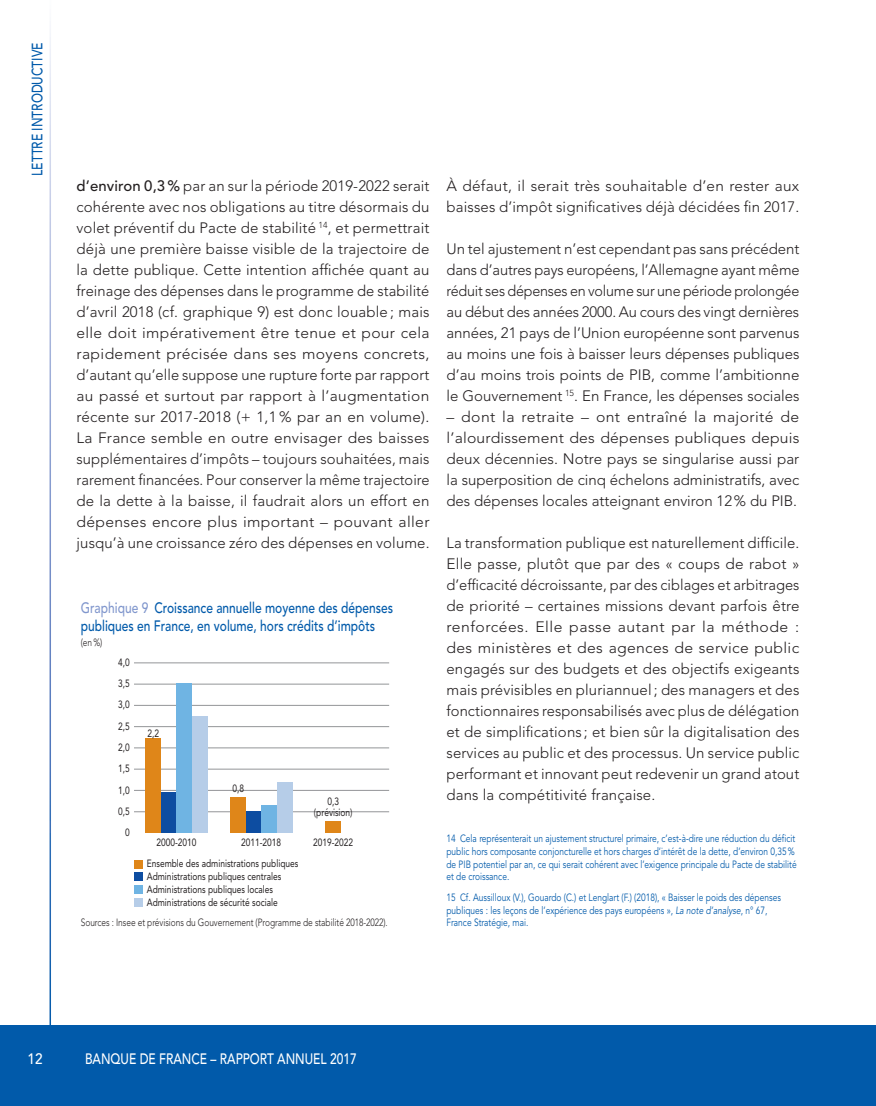
<style>
.page{position:relative;width:876px;height:1106px;background:#fff}
.page>*{position:absolute;margin:0;border:0;box-sizing:border-box;transform-origin:0 0}
.t1{font:300 15px/21px "Avenir LT Std";letter-spacing:.01em;color:#231f20;text-align:justify}
.t2{font:300 15px/21px "Avenir LT Std";letter-spacing:.01em;color:#231f20;text-align:justify;scale:1.05 1}
.t3{font:500 15px/18px "Avenir LT Std";color:#015aaa;scale:.8 1}
.t4{font:500 15px "Avenir LT Std";color:#fff;scale:.8 1}
.t5{font:500 15px "Avenir LT Std";color:#fff;scale:.9 1}
.t6{font:10.5px/12.6px "Avenir LT Std";color:#015aaa;scale:.8 1}
.t7{font:10.5px/12.8px "Avenir LT Std";color:#231f20;scale:.8 1}
.t8{font:300 10.5px "Avenir LT Std";letter-spacing:-.005em;color:#231f20;scale:.8 1}
.s1{font-weight:500}
.s2{color:#8197cd}
.s3{font-style:italic}
</style>
<div class="page">
<div style="left:0;top:1025px;width:876px;height:81px;background:#015aaa"></div>
<hr style="left:134px;top:811px;width:255px;height:1px;background:#939598">
<hr style="left:134px;top:790px;width:255px;height:1px;background:#939598">
<hr style="left:134px;top:769px;width:255px;height:1px;background:#939598">
<hr style="left:134px;top:747px;width:255px;height:1px;background:#939598">
<hr style="left:134px;top:726px;width:255px;height:1px;background:#939598">
<hr style="left:134px;top:705px;width:255px;height:1px;background:#939598">
<hr style="left:134px;top:684px;width:255px;height:1px;background:#939598">
<hr style="left:134px;top:662px;width:255px;height:1px;background:#939598">
<div style="left:134px;top:872px;width:9px;height:9px;background:#0d4da1"></div>
<div style="left:134px;top:885px;width:9px;height:9px;background:#6fb4e3"></div>
<div style="left:134px;top:898px;width:9px;height:8px;background:#b6cde8"></div>
<div style="left:146px;top:738px;width:15px;height:95px;background:#df8619"></div>
<div style="left:231px;top:797px;width:15px;height:36px;background:#df8619"></div>
<div style="left:325px;top:821px;width:16px;height:12px;background:#df8619"></div>
<div style="left:161px;top:792px;width:16px;height:41px;background:#0d4da1"></div>
<div style="left:246px;top:811px;width:16px;height:22px;background:#0d4da1"></div>
<div style="left:177px;top:683px;width:15px;height:150px;background:#6fb4e3"></div>
<div style="left:262px;top:805px;width:15px;height:28px;background:#6fb4e3"></div>
<div style="left:192px;top:716px;width:15px;height:117px;background:#b6cde8"></div>
<div style="left:277px;top:782px;width:15px;height:51px;background:#b6cde8"></div>
<div style="left:134px;top:860px;width:9px;height:8px;background:#df8619"></div>
<p class="t3" style="left:29px;top:176px;width:168px;rotate:-90deg">LETTRE INTRODUCTIVE</p>
<p class="t1" style="left:77px;top:175px;width:355px"><span class="s1">d’environ 0,3%</span> par an sur la période 2019‑2022 serait cohérente avec nos obligations au titre désormais du volet préventif du Pacte de stabilité <sup>14</sup>, et permettrait déjà une première baisse visible de la trajectoire de la dette publique. Cette intention affichée quant au freinage des dépenses dans le programme de stabilité d’avril 2018 (cf. graphique 9) est donc louable ; mais elle doit impérativement être tenue et pour cela rapidement précisée dans ses moyens concrets, d’autant qu’elle suppose une rupture forte par rapport au passé et surtout par rapport à l’augmentation récente sur 2017‑2018 (+ 1,1 % par an en volume).<br>La France semble en outre envisager des baisses supplémentaires d’impôts – toujours souhaitées, mais rarement financées. Pour conserver la même trajectoire de la dette à la baisse, il faudrait alors un effort en dépenses encore plus important – pouvant aller jusqu’à une croissance zéro des dépenses en volume.</p>
<p class="t3" style="left:81px;top:599px;width:392px"><span class="s2">Graphique 9</span> Croissance annuelle moyenne des dépenses publiques en France, en volume, hors crédits d’impôts</p>
<p class="t8" style="left:81px;top:636px;width:29px">(en%)</p>
<p class="t7" style="left:118px;top:656px;width:16px">4,0</p>
<p class="t7" style="left:118px;top:677px;width:16px">3,5</p>
<p class="t7" style="left:118px;top:694px;width:16px;line-height:21.3px">3,0<br>2,5</p>
<p class="t7" style="left:118px;top:741px;width:16px">2,0</p>
<p class="t7" style="left:118px;top:762px;width:16px">1,5</p>
<p class="t7" style="left:118px;top:783px;width:16px">1,0</p>
<p class="t7" style="left:118px;top:805px;width:16px">0,5</p>
<p class="t7" style="left:125px;top:826px;width:7px">0</p>
<p class="t7" style="left:147px;top:727px;width:16px">2,2</p>
<p class="t7" style="left:232px;top:782px;width:16px">0,8</p>
<p class="t7" style="left:314px;top:795px;width:50px;line-height:11.2px;text-align:center">0,3 (prévision)</p>
<p class="t7" style="left:156px;top:836px;width:52px">2000-2010</p>
<p class="t7" style="left:241px;top:836px;width:52px">2011-2018</p>
<p class="t7" style="left:313px;top:836px;width:52px">2019-2022</p>
<p class="t7" style="left:147px;top:857px;width:191px">Ensemble des administrations publiques Administrations publiques centrales Administrations publiques locales Administrations de sécurité sociale</p>
<p class="t8" style="left:81px;top:916px;width:385px">Sources : Insee et prévisions du Gouvernement (Programme de stabilité 2018‑2022).</p>
<p class="t1" style="left:446px;top:175px;width:354px">À défaut, il serait très souhaitable d’en rester aux baisses d’impôt significatives déjà décidées fin 2017.</p>
<p class="t1" style="left:446px;top:238px;width:355px">Un tel ajustement n’est cependant pas sans précédent dans d’autres pays européens, l’Allemagne ayant même réduit ses dépenses en volume sur une période prolongée au début des années 2000. Au cours des vingt dernières années, 21 pays de l’Union européenne sont parvenus au moins une fois à baisser leurs dépenses publiques d’au moins trois points de PIB, comme l’ambitionne le Gouvernement <sup>15</sup>. En France, les dépenses sociales</p>
<p class="t2" style="left:446px;top:406px;width:338px">– dont la retraite – ont entraîné la majorité de l’alourdissement des dépenses publiques depuis deux décennies. Notre pays se singularise aussi par la superposition de cinq échelons administratifs, avec des dépenses locales atteignant environ 12% du PIB.</p>
<p class="t1" style="left:446px;top:532px;width:355px">La transformation publique est naturellement difficile.<br>Elle passe, plutôt que par des « coups de rabot » d’efficacité décroissante, par des ciblages et arbitrages de priorité – certaines missions devant parfois être renforcées. Elle passe autant par la méthode : des ministères et des agences de service public engagés sur des budgets et des objectifs exigeants mais prévisibles en pluriannuel ; des managers et des fonctionnaires responsabilisés avec plus de délégation et de simplifications ; et bien sûr la digitalisation des services au public et des processus. Un service public performant et innovant peut redevenir un grand atout dans la compétitivité française.</p>
<p class="t6" style="left:446px;top:832px;width:439px">14 Cela représenterait un ajustement structurel primaire, c’est‑à‑dire une réduction du déficit public hors composante conjoncturelle et hors charges d’intérêt de la dette, d’environ 0,35% de PIB potentiel par an, ce qui serait cohérent avec l’exigence principale du Pacte de stabilité et de croissance.</p>
<p class="t6" style="left:446px;top:891px;width:420px">15 Cf. Aussilloux (V.), Gouardo (C.) et Lenglart (F.) (2018), « Baisser le poids des dépenses publiques : les leçons de l’expérience des pays européens », <span class="s3">La note d’analyse</span>, n° 67,<br>France Stratégie, mai.</p>
<p class="t5" style="left:28px;top:1050px;width:18px">12</p>
<p class="t4" style="left:85px;top:1050px;width:341px">BANQUE DE FRANCE – RAPPORT ANNUEL 2017</p>
</div>
